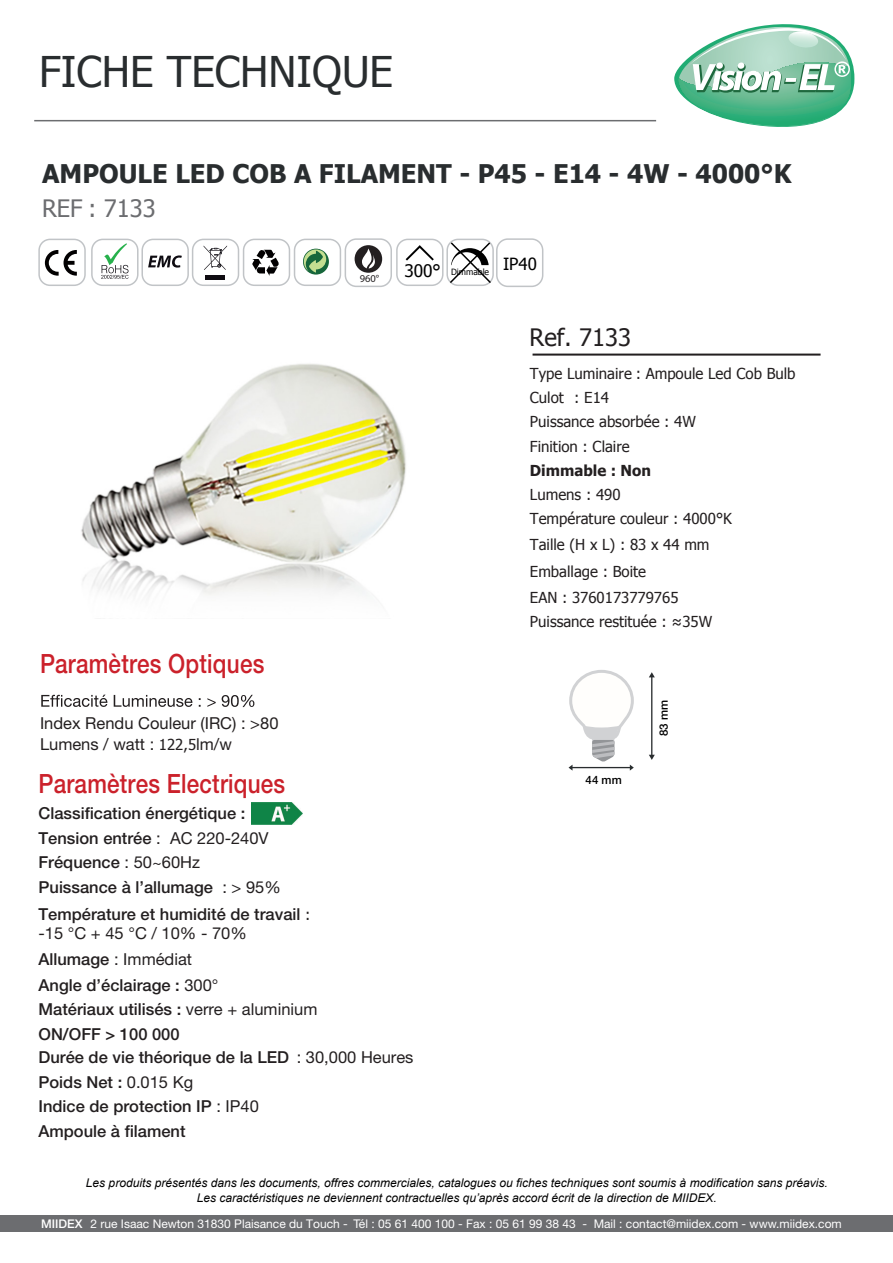
<style>
.page{position:relative;width:893px;height:1263px;background:#fff}
.page>*{position:absolute;margin:0;border:0;box-sizing:border-box;transform-origin:0 0}
.t1{font:42.3px "Tahoma";color:#292d2f}
.t2{font:500 26.55px "Helvetica Neue LT Std";letter-spacing:.01em;color:#cb212b;scale:.85 1}
.t3{font:700 25.65px "Tahoma";color:#292d2f}
.t4{font:24px "Tahoma";color:#6c6d70}
.t5{font:24px "Tahoma";color:#231f20}
.t6{font:17.25px "Tahoma";color:#000}
.t7{font:16.8px "Tahoma";color:#000}
.t8{font:500 16.5px/24.2px "Helvetica Neue LT Std";color:#231f20}
.t9{font:16.5px/21.3px "Helvetica Neue LT Std";color:#231f20}
.t10{font:15.15px/24.3px "Tahoma";color:#231f20}
.t11{font:700 15.15px "Tahoma";color:#231f20}
.t12{font:italic 12px/14.4px "Arial";color:#000001;text-align:center}
.t13{font:12px "Helvetica Neue LT Std";color:#fff}
.t14{font:500 11.55px "Helvetica Neue LT Std";color:#000}
.t15{font:10.5px "Myriad Pro";color:#231f20}
.t16{font:8.7px "Tahoma";color:#000}
.s1{font-family:"Tahoma";font-size:15.15px}
.s2{font-weight:400}
.s3{font-family:"Tahoma";font-weight:400;font-size:15.15px}
.s4{font-weight:500}
</style>
<div class="page">
<div style="left:0;top:1215px;width:893px;height:16px;background:#6c6d70"></div>
<hr style="left:34px;top:120px;width:622px;height:1px;background:#6c6d70">
<svg style="left:41px;top:695px;width:213px;height:12px"></svg>
<hr style="left:533px;top:354px;width:287px;height:2px;background:#231f20">
<div style="left:294px;top:239px;width:47px;height:47px;border:1px solid #c1c4c7;border-radius:11px"></div>
<div style="left:91px;top:239px;width:48px;height:47px;border:1px solid #c1c4c7;border-radius:11px"></div>
<div style="left:38px;top:239px;width:48px;height:47px;border:1px solid #c1c4c7;border-radius:11px"></div>
<div style="left:141px;top:239px;width:48px;height:47px;border:1px solid #c1c4c7;border-radius:11px"></div>
<div style="left:192px;top:239px;width:47px;height:47px;border:1px solid #c1c4c7;border-radius:11px"></div>
<div style="left:243px;top:239px;width:47px;height:47px;border:1px solid #c1c4c7;border-radius:11px"></div>
<svg style="left:45px;top:250px;width:32px;height:26px"></svg>
<svg style="left:101px;top:243px;width:28px;height:36px"></svg>
<svg style="left:148px;top:255px;width:34px;height:13px"></svg>
<svg style="left:204px;top:245px;width:23px;height:25px"></svg>
<div style="left:205px;top:275px;width:20px;height:5px;background:#0f0c12"></div>
<svg style="left:252px;top:250px;width:27px;height:26px"></svg>
<svg style="left:303px;top:249px;width:26px;height:26px"></svg>
<div style="left:396px;top:239px;width:48px;height:47px;border:1px solid #c1c4c7;border-radius:11px"></div>
<svg style="left:406px;top:245px;width:28px;height:16px"></svg>
<div style="left:496px;top:238px;width:47px;height:49px;border:1px solid #c1c4c7;border-radius:11px"></div>
<div style="left:345px;top:238px;width:47px;height:49px;border:1px solid #c1c4c7;border-radius:11px"></div>
<div style="left:355px;top:245px;width:27px;height:28px;background:#231f20;border-radius:50%"></div>
<svg style="left:362px;top:248px;width:13px;height:21px"></svg>
<div style="left:446px;top:239px;width:48px;height:47px;border:1px solid #c1c4c7;border-radius:11px"></div>
<svg style="left:448px;top:241px;width:45px;height:44px"></svg>
<svg style="left:674px;top:24px;width:180px;height:103px"></svg>
<hr style="left:651px;top:676px;width:1px;height:81px;background:#292d2f">
<svg style="left:649px;top:672px;width:6px;height:5px"></svg>
<svg style="left:649px;top:755px;width:6px;height:5px"></svg>
<svg style="left:568px;top:670px;width:66px;height:101px"></svg>
<img style="left:251px;top:802px;width:51px;height:23px">
<img style="left:81px;top:363px;width:325px;height:232px">
<h1 class="t1" style="left:39px;top:43px;width:356px">FICHE TECHNIQUE</h1>
<h3 class="t3" style="left:42px;top:156px;width:751px">AMPOULE LED COB A FILAMENT - P45 - E14 - 4W - 4000°K</h3>
<h3 class="t4" style="left:42px;top:192px;width:115px">REF : 7133</h3>
<p class="t15" style="left:360px;top:272px;width:21px">960°</p>
<p class="t6" style="left:404px;top:259px;width:38px">300°</p>
<p class="t16" style="left:451px;top:266px;width:40px">Dimmable</p>
<p class="t7" style="left:503px;top:253px;width:35px">IP40</p>
<h2 class="t2" style="left:40px;top:647px;width:265px">Paramètres Optiques</h2>
<p class="t9" style="left:40px;top:712px;width:240px">Index Rendu Couleur (IRC) : &gt;80<br>Lumens / watt : <span class="s1">122,5</span>lm/w</p>
<h2 class="t2" style="left:39px;top:767px;width:292px">Paramètres Electriques</h2>
<p class="t8" style="left:38px;top:801px;width:208px">Classification énergétique :</p>
<p class="t8" style="left:39px;top:826px;width:244px">Tension entrée <span class="s2">: AC 220-240V<br></span>Fréquence <span class="s2">: 50~60Hz<br></span>Puissance à l’allumage <span class="s2">: &gt; 95%</span></p>
<p class="t8" style="left:39px;top:904px;width:273px;line-height:19.8px">Température et humidité de travail <span class="s3">: </span><span class="s2">-15 °C + 45 °C / 10% - 70%</span></p>
<p class="t8" style="left:39px;top:946px;width:280px;line-height:25px">Allumage <span class="s2">: Immédiat<br></span>Angle d’éclairage : <span class="s2">300°<br></span>Matériaux utilisés : <span class="s2">verre + aluminium</span></p>
<p class="t8" style="left:39px;top:1044px;width:252px">Durée de vie théorique de la LED</p>
<p class="t8" style="left:39px;top:1022px;width:143px">ON/OFF &gt; 100 000</p>
<p class="t9" style="left:297px;top:1046px;width:118px">: 30,000 Heures</p>
<p class="t8" style="left:39px;top:1069px;width:222px;line-height:24.8px">Poids Net : <span class="s2">0.015 Kg<br></span>Indice de protection IP <span class="s2">: IP40<br></span>Ampoule à filament</p>
<h3 class="t5" style="left:530px;top:321px;width:103px">Ref. 7133</h3>
<p class="t10" style="left:530px;top:361px;width:267px">Type Luminaire : Ampoule Led Cob Bulb<br>Culot : E14<br>Puissance absorbée : 4W<br>Finition : Claire</p>
<p class="t11" style="left:530px;top:460px;width:123px">Dimmable : Non</p>
<p class="t10" style="left:530px;top:482px;width:203px">Lumens : 490<br>Température couleur : 4000°K</p>
<p class="t10" style="left:530px;top:531px;width:181px;line-height:26.4px">Taille (H x L) : 83 x 44 mm<br>Emballage : Boite<br>EAN : 3760173779765</p>
<p class="t10" style="left:530px;top:609px;width:184px">Puissance restituée : ≈35W</p>
<p class="t14" style="left:586px;top:773px;width:38px">44 mm</p>
<p class="t14" style="left:657px;top:736px;width:38px;rotate:-90deg">83 mm</p>
<p class="t12" style="left:86px;top:1176px;width:743px">Les produits présentés dans les documents, offres commerciales, catalogues ou fiches techniques sont soumis à modification sans préavis.<br>Les caractéristiques ne deviennent contractuelles qu’après accord écrit de la direction de MIIDEX.</p>
<p class="t13" style="left:41px;top:1216px;width:802px"><span class="s4">MIIDEX</span> 2 rue Isaac Newton 31830 Plaisance du Touch - Tél : 05 61 400 100 - Fax : 05 61 99 38 43 - Mail : contact@miidex.com - www.miidex.com</p>
</div>
